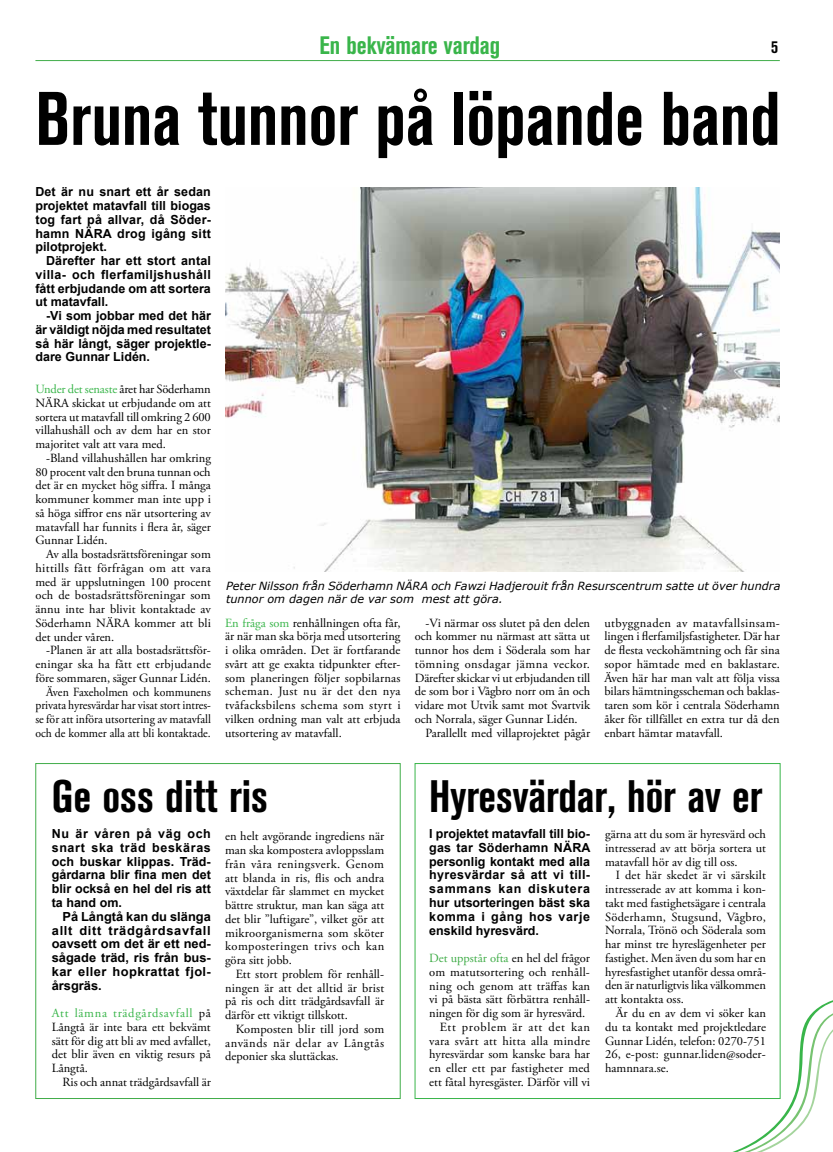
<style>
.page{position:relative;width:833px;height:1152px;background:#fff}
.page>*{position:absolute;margin:0;border:0;box-sizing:border-box;transform-origin:0 0}
.t1{font:700 condensed 75px "Akzidenz Grotesk BE";color:#000}
.t2{font:700 condensed 45px "Akzidenz Grotesk BE";color:#000}
.t3{font:700 condensed 25px "Akzidenz Grotesk BE";color:#39b54a}
.t4{font:700 condensed 17.5px "Akzidenz Grotesk BE";color:#000}
.t5{font:12.5px/13.8px "Adobe Garamond Pro";color:#000;text-align:justify}
.t6{font:700 12.5px/13.8px "Arial";color:#000;text-align:justify}
.t7{font:12.5px "Adobe Garamond Pro";color:#41ad49}
.t8{font:12.5px "Adobe Garamond Pro";letter-spacing:.025em;color:#000}
.t9{font:12.5px "Adobe Garamond Pro";letter-spacing:.055em;color:#000}
.t10{font:italic 11.25px/12.5px "Verdana";color:#000}
.s1{color:#39b54a}
.s2{color:#000}
</style>
<div class="page">
<svg style="left:700px;top:997px;width:133px;height:155px"></svg>
<hr style="left:35px;top:60px;width:745px;height:1px;background:#41ad49">
<img style="left:225px;top:187px;width:555px;height:384px">
<div style="left:35px;top:763px;width:365px;height:335px;border:1px solid #41ad49"></div>
<h3 class="t3" style="left:319px;top:31px;width:182px">En bekvämare vardag</h3>
<h3 class="t4" style="left:771px;top:37px;width:8px">5</h3>
<h1 class="t1" style="left:35px;top:76px;width:746px">Bruna tunnor på löpande band</h1>
<p class="t6" style="left:35px;top:185px;width:177px">Det är nu snart ett år sedan projektet matavfall till biogas tog fart på allvar, då Söder&shy;hamn NÄRA drog igång sitt pilotprojekt.</p>
<p class="t6" style="left:35px;top:254px;width:177px;text-indent:11px">Därefter har ett stort antal villa- och flerfamiljshushåll fått erbjudande om att sortera ut matavfall.</p>
<p class="t6" style="left:35px;top:309px;width:177px;text-indent:11px">-Vi som jobbar med det här är väldigt nöjda med resultatet så här långt, säger projektle&shy;dare Gunnar Lidén.</p>
<p class="t5" style="left:35px;top:383px;width:177px"><span class="s1">Under det senaste</span> året har Söderhamn NÄRA skickat ut erbjudande om att sortera ut matavfall till omkring 2 600 villahushåll och av dem har en stor majoritet valt att vara med.</p>
<p class="t5" style="left:35px;top:451px;width:177px;text-indent:11px">-Bland villahushållen har omkring 80 procent valt den bruna tunnan och det är en mycket hög siffra. I många kommuner kommer man inte upp i så höga siffror ens när utsortering av matavfall har funnits i flera år, säger Gunnar Lidén.</p>
<p class="t5" style="left:35px;top:548px;width:177px;text-indent:11px">Av alla bostadsrättsföreningar som hittills fått förfrågan om att vara med är uppslutningen 100 procent och de bostadsrättsföreningar som ännu inte har blivit kontaktade av Söderhamn NÄRA kommer att bli det under våren.</p>
<p class="t5" style="left:35px;top:644px;width:177px;text-align:right">-Planen är att alla bostadsrättsför&shy;eningar ska ha fått ett erbjudande före sommaren, säger Gunnar Lidén.<br>Även Faxeholmen och kommunens privata hyresvärdar har visat stort intres&shy;se för att införa utsortering av matavfall och de kommer alla att bli kontaktade.</p>
<p class="t10" style="left:226px;top:579px;width:556px">Peter Nilsson från Söderhamn NÄRA och Fawzi Hadjerouit från Resurscentrum satte ut över hundra tunnor om dagen när de var som mest att göra.</p>
<p class="t5" style="left:225px;top:616px;width:177px"><span class="s1">En fråga som</span> renhållningen ofta får, är när man ska börja med utsortering i olika områden. Det är fortfarande svårt att ge exakta tidpunkter efter&shy;som planeringen följer sopbilarnas scheman. Just nu är det den nya tvåfacksbilens schema som styrt i vilken ordning man valt att erbjuda utsortering av matavfall.</p>
<p class="t5" style="left:415px;top:616px;width:177px;text-indent:11px">-Vi närmar oss slutet på den delen och kommer nu närmast att sätta ut tunnor hos dem i Söderala som har tömning onsdagar jämna veckor.<br>Därefter skickar vi ut erbjudanden till de som bor i Vågbro norr om ån och vidare mot Utvik samt mot Svartvik och Norrala, säger Gunnar Lidén.</p>
<p class="t5" style="left:425px;top:726px;width:166px">Parallellt med villaprojektet pågår</p>
<p class="t5" style="left:604px;top:616px;width:177px">utbyggnaden av matavfallsinsam&shy;lingen i flerfamiljsfastigheter. Där har de flesta veckohämtning och får sina sopor hämtade med en baklastare.<br>Även här har man valt att följa vissa bilars hämtningsscheman och baklas&shy;taren som kör i centrala Söderhamn åker för tillfället en extra tur då den enbart hämtar matavfall.</p>
<h2 class="t2" style="left:52px;top:771px;width:218px">Ge oss ditt ris</h2>
<p class="t6" style="left:52px;top:827px;width:161px">Nu är våren på väg och snart ska träd beskäras och buskar klippas. Träd&shy;gårdarna blir fina men det blir också en hel del ris att ta hand om.</p>
<p class="t6" style="left:52px;top:910px;width:161px;text-indent:11px">På Långtå kan du slänga allt ditt trädgårdsavfall oavsett om det är ett ned&shy;sågade träd, ris från bus&shy;kar eller hopkrattat fjol&shy;årsgräs.</p>
<p class="t5" style="left:52px;top:1006px;width:161px"><span class="s1">Att lämna trädgårdsavfall</span> på Långtå är inte bara ett bekvämt sätt för dig att bli av med avfallet, det blir även en viktig resurs på Långtå.</p>
<p class="t5" style="left:62px;top:1075px;width:150px">Ris och annat trädgårdsavfall är</p>
<p class="t5" style="left:225px;top:830px;width:161px">en helt avgörande ingrediens när man ska kompostera avloppsslam från våra reningsverk. Genom att blanda in ris, flis och andra växtdelar får slammet en mycket bättre struktur, man kan säga att det blir ”luftigare”, vilket gör att mikroorganismerna som sköter komposteringen trivs och kan göra sitt jobb.</p>
<p class="t5" style="left:225px;top:967px;width:161px;text-indent:11px">Ett stort problem för renhåll&shy;ningen är att det alltid är brist på ris och ditt trädgårdsavfall är därför ett viktigt tillskott.</p>
<p class="t5" style="left:225px;top:1022px;width:161px;text-indent:11px">Komposten blir till jord som används när delar av Långtås deponier ska sluttäckas.</p>
<h2 class="t2" style="left:429px;top:771px;width:335px">Hyresvärdar, hör av er</h2>
<p class="t6" style="left:429px;top:827px;width:163px">I projektet matavfall till bio&shy;gas tar Söderhamn NÄRA personlig kontakt med alla hyresvärdar så att vi till&shy;sammans kan diskutera hur utsorteringen bäst ska komma i gång hos varje enskild hyresvärd.</p>
<p class="t7" style="left:429px;top:950px;width:162px">Det uppstår ofta <span class="s2">en hel del frågor</span></p>
<p class="t5" style="left:429px;top:965px;width:162px">om matutsortering och renhåll-</p>
<p class="t5" style="left:429px;top:979px;width:162px">ning och genom att träffas kan</p>
<p class="t5" style="left:429px;top:993px;width:162px">vi på bästa sätt förbättra renhåll-</p>
<p class="t5" style="left:429px;top:1006px;width:157px">ningen för dig som är hyresvärd.</p>
<p class="t9" style="left:440px;top:1019px;width:152px">Ett problem är att det kan</p>
<p class="t8" style="left:429px;top:1033px;width:162px">vara svårt att hitta alla mindre</p>
<p class="t5" style="left:429px;top:1048px;width:162px">hyresvärdar som kanske bara har</p>
<p class="t5" style="left:429px;top:1061px;width:162px">en eller ett par fastigheter med</p>
<p class="t5" style="left:429px;top:1075px;width:162px">ett fåtal hyresgäster. Därför vill vi</p>
<p class="t5" style="left:605px;top:827px;width:162px">gärna att du som är hyresvärd och intresserad av att börja sortera ut matavfall hör av dig till oss.</p>
<p class="t5" style="left:605px;top:869px;width:162px;text-indent:11px">I det här skedet är vi särskilt intresserade av att komma i kon&shy;takt med fastighetsägare i centrala Söderhamn, Stugsund, Vågbro, Norrala, Trönö och Söderala som har minst tre hyreslägenheter per fastighet. Men även du som har en hyresfastighet utanför dessa områ&shy;den är naturligtvis lika välkommen att kontakta oss.</p>
<p class="t5" style="left:605px;top:1006px;width:162px;text-indent:11px">Är du en av dem vi söker kan du ta kontakt med projektledare Gunnar Lidén, telefon: 0270-751<br>26, e-post: gunnar.liden@soder&shy;hamnnara.se.</p>
</div>
